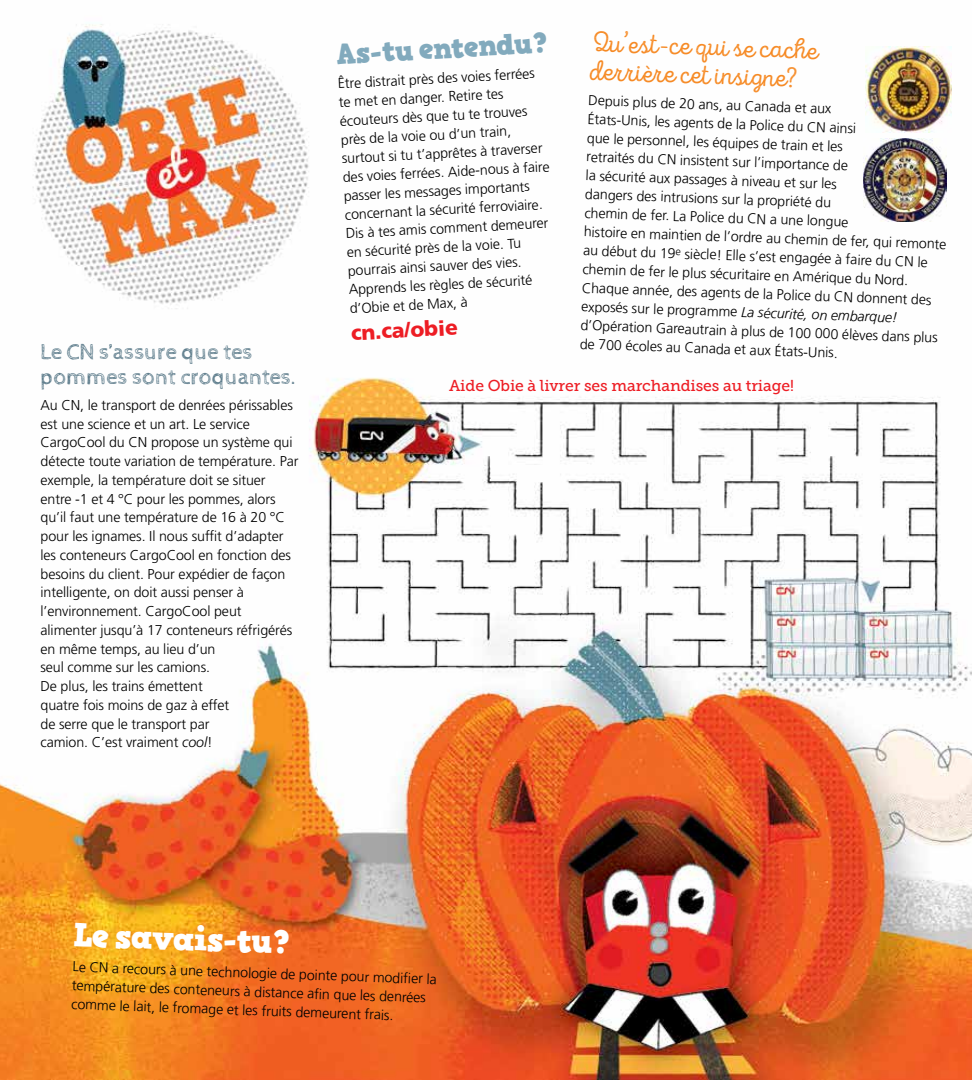
<style>
.page{position:relative;width:972px;height:1080px;background:#fff}
.page>*{position:absolute;margin:0;border:0;box-sizing:border-box;transform-origin:0 0}
.t1{font:33px "HVD Comic Serif Pro";color:#fff}
.t2{font:28.5px/28.5px "Intro Script R H2 Base";color:#f6871f}
.t3{font:28.5px "HVD Comic Serif Pro";color:#82aabd}
.t4{font:22.5px/25.5px "Cabin Sketch";letter-spacing:-.005em;color:#5e7d8c}
.t5{font:900 21px "Frutiger LT Std";color:#ed1d24}
.t6{font:15.75px "Museo Slab 500";letter-spacing:-.005em;color:#ed1d24}
.t7{font:300 14.25px/18.8px "Frutiger LT Std";letter-spacing:-.005em;color:#000}
.s1{font-style:italic}
</style>
<div class="page">
<img style="left:0;top:24px;width:972px;height:1056px">
<svg style="left:64px;top:911px;width:235px;height:53px;background:#f29520"></svg>
<img style="left:866px;top:47px;width:85px;height:86px">
<img style="left:863px;top:139px;width:84px;height:82px">
<h3 class="t4" style="left:40px;top:339px;width:258px">Le CN s’assure que tes pommes sont croquantes.</h3>
<p class="t7" style="left:40px;top:396px;width:260px">Au CN, le transport de denrées périssables est une science et un art. Le service CargoCool du CN propose un système qui détecte toute variation de température. Par exemple, la température doit se situer entre -1 et 4 °C pour les pommes, alors qu’il faut une température de 16 à 20 °C pour les ignames. Il nous suffit d’adapter les conteneurs CargoCool en fonction des besoins du client. Pour expédier de façon intelligente, on doit aussi penser à l’environnement. CargoCool peut alimenter jusqu’à 17 conteneurs réfrigérés en même temps, au lieu d’un<br>seul comme sur les camions.<br>De plus, les trains émettent<br>quatre fois moins de gaz à effet<br>de serre que le transport par<br>camion. C’est vraiment <span class="s1">cool</span>!</p>
<h2 class="t3" style="left:335px;top:35px;width:213px;rotate:-3deg">As-tu entendu?</h2>
<p class="t7" style="left:338px;top:74px;width:208px;rotate:-3deg">Être distrait près des voies ferrées te met en danger. Retire tes écouteurs dès que tu te trouves près de la voie ou d’un train, surtout si tu t’apprêtes à traverser des voies ferrées. Aide-nous à faire passer les messages importants concernant la sécurité ferroviaire.<br>Dis à tes amis comment demeurer en sécurité près de la voie. Tu pourrais ainsi sauver des vies.<br>Apprends les règles de sécurité d’Obie et de Max, à</p>
<h3 class="t5" style="left:350px;top:320px;width:108px;rotate:-3deg">cn.ca/obie</h3>
<h2 class="t2" style="left:591px;top:28px;width:229px;rotate:2deg">Qu’est-ce qui se cache derrière cet insigne?</h2>
<p class="t7" style="left:589px;top:91px;width:364px;rotate:2deg">Depuis plus de 20 ans, au Canada et aux<br>États-Unis, les agents de la Police du CN ainsi<br>que le personnel, les équipes de train et les<br>retraités du CN insistent sur l’importance de<br>la sécurité aux passages à niveau et sur les<br>dangers des intrusions sur la propriété du<br>chemin de fer. La Police du CN a une longue<br>histoire en maintien de l’ordre au chemin de fer, qui remonte au début du 19<sup>e</sup> siècle! Elle s’est engagée à faire du CN le chemin de fer le plus sécuritaire en Amérique du Nord.<br>Chaque année, des agents de la Police du CN donnent des exposés sur le programme <span class="s1">La sécurité, on embarque! </span>d’Opération Gareautrain à plus de 100 000 élèves dans plus de 700 écoles au Canada et aux États-Unis.</p>
<p class="t6" style="left:449px;top:377px;width:347px">Aide Obie à livrer ses marchandises au triage!</p>
<h1 class="t1" style="left:75px;top:912px;width:217px;rotate:2deg">Le savais-tu?</h1>
<p class="t7" style="left:73px;top:957px;width:366px;rotate:2deg">Le CN a recours à une technologie de pointe pour modifi er la température des conteneurs à distance afi n que les denrées comme le lait, le fromage et les fruits demeurent frais.</p>
</div>
